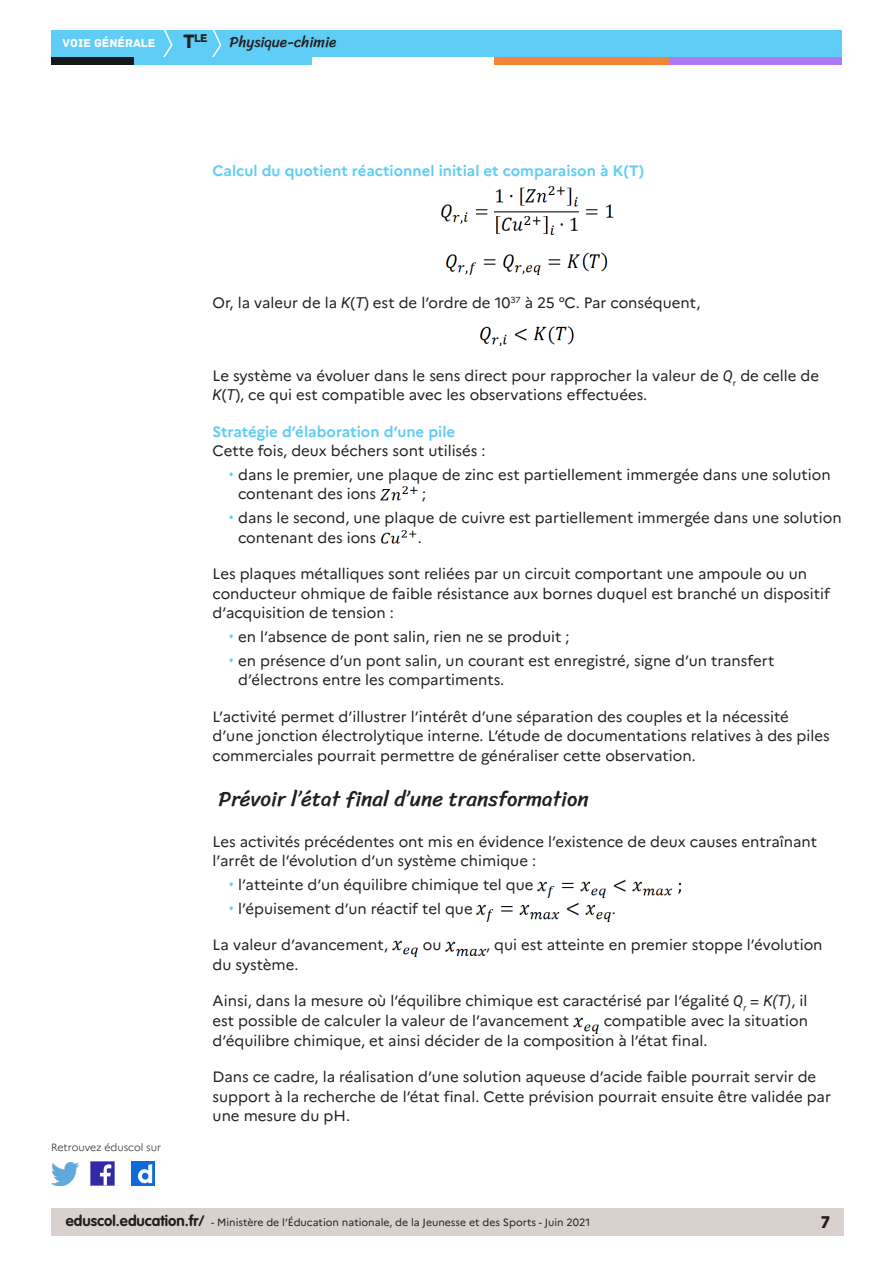
<style>
.page{position:relative;width:893px;height:1263px;background:#fff}
.page>*{position:absolute;margin:0;border:0;box-sizing:border-box;transform-origin:0 0}
._02_titre_1{font:21px "Sriracha";color:#231f20}
.t1{font:18px "Archive";color:#231f20}
.Texte_courant{font:15px/19.5px "Marianne";color:#231f20}
._04_titre_3{font:700 15px "Marianne";color:#5fcdf5}
.t2{font:15px "Sriracha";color:#231f20}
.t3{font:12px "Archive";color:#fff}
.t4{font:11.85px "Archive";color:#231f20}
.t5{font:10.5px "Marianne";color:#231f20}
.t6{font:300 10.5px "Marianne";color:#231f20}
.s1{font-size:20.4px}
.s2{font-family:"Roboto";font-style:italic}
.s3{font-family:"Roboto";color:#5fcdf5}
.s4{font-family:"VAG Rounded Std";font-weight:700;font-size:15px}
</style>
<div class="page">
<div style="left:51px;top:1209px;width:792px;height:27px;background:#d8d1ce"></div>
<div style="left:51px;top:30px;width:791px;height:27px;background:#5fcdf5"></div>
<svg style="left:163px;top:30px;width:10px;height:27px"></svg>
<svg style="left:212px;top:30px;width:10px;height:27px"></svg>
<div style="left:133px;top:57px;width:179px;height:8px;background:#5fcdf5"></div>
<div style="left:51px;top:57px;width:82px;height:8px;background:#141a1c"></div>
<div style="left:667px;top:57px;width:175px;height:8px;background:#b078f2"></div>
<div style="left:494px;top:57px;width:175px;height:8px;background:#f48437"></div>
<img style="left:91px;top:1162px;width:23px;height:23px">
<img style="left:51px;top:1163px;width:28px;height:22px">
<img style="left:132px;top:1162px;width:22px;height:23px">
<img style="left:441px;top:186px;width:173px;height:48px">
<img style="left:446px;top:252px;width:162px;height:22px">
<img style="left:480px;top:326px;width:94px;height:20px">
<img style="left:380px;top:486px;width:38px;height:15px">
<img style="left:380px;top:530px;width:37px;height:14px">
<img style="left:538px;top:879px;width:144px;height:19px">
<img style="left:477px;top:903px;width:134px;height:18px">
<img style="left:392px;top:940px;width:26px;height:17px">
<img style="left:446px;top:941px;width:40px;height:14px">
<img style="left:573px;top:1017px;width:26px;height:16px">
<p class="t4" style="left:183px;top:31px;width:26px"><span class="s1">T</span>le</p>
<p class="t3" style="left:63px;top:36px;width:94px">VOIE GÉNÉRALE</p>
<p class="t2" style="left:230px;top:33px;width:108px">Physique-chimie</p>
<p class="_04_titre_3" style="left:213px;top:162px;width:433px">Calcul du quotient réactionnel initial et comparaison à K(T)</p>
<p class="Texte_courant" style="left:213px;top:292px;width:489px">Or, la valeur de la <span class="s2">K</span>(<span class="s2">T</span>) est de l’ordre de 10<sup>37</sup> à 25 °C. Par conséquent,</p>
<p class="t6" style="left:51px;top:1141px;width:112px">Retrouvez éduscol sur</p>
<p class="Texte_courant" style="left:213px;top:365px;width:608px">Le système va évoluer dans le sens direct pour rapprocher la valeur de <span class="s2">Q</span><sub>r</sub> de celle de<br><span class="s2">K</span>(<span class="s2">T</span>), ce qui est compatible avec les observations effectuées.</p>
<p class="_04_titre_3" style="left:213px;top:422px;width:244px">Stratégie d’élaboration d’une pile</p>
<p class="Texte_courant" style="left:213px;top:441px;width:274px">Cette fois, deux béchers sont utilisés :</p>
<p class="Texte_courant" style="left:238px;top:465px;width:594px;text-indent:-9px"><span class="s3">•</span> dans le premier, une plaque de zinc est partiellement immergée dans une solution contenant des ions</p>
<p class="Texte_courant" style="left:422px;top:484px;width:6px">;</p>
<p class="Texte_courant" style="left:238px;top:508px;width:605px;text-indent:-9px"><span class="s3">•</span> dans le second, une plaque de cuivre est partiellement immergée dans une solution contenant des ions</p>
<p class="Texte_courant" style="left:418px;top:527px;width:6px">.</p>
<p class="Texte_courant" style="left:213px;top:564px;width:619px">Les plaques métalliques sont reliées par un circuit comportant une ampoule ou un conducteur ohmique de faible résistance aux bornes duquel est branché un dispositif d’acquisition de tension :</p>
<p class="Texte_courant" style="left:229px;top:627px;width:342px"><span class="s3">•</span> en l’absence de pont salin, rien ne se produit ;</p>
<p class="Texte_courant" style="left:238px;top:650px;width:538px;text-indent:-9px"><span class="s3">•</span> en présence d’un pont salin, un courant est enregistré, signe d’un transfert d’électrons entre les compartiments.</p>
<p class="Texte_courant" style="left:213px;top:706px;width:619px">L’activité permet d’illustrer l’intérêt d’une séparation des couples et la nécessité d’une jonction électrolytique interne. L’étude de documentations relatives à des piles commerciales pourrait permettre de généraliser cette observation.</p>
<p class="_02_titre_1" style="left:219px;top:787px;width:372px">Prévoir l’état final d’une transformation</p>
<p class="Texte_courant" style="left:213px;top:832px;width:606px">Les activités précédentes ont mis en évidence l’existence de deux causes entraînant l’arrêt de l’évolution d’un système chimique :</p>
<p class="Texte_courant" style="left:229px;top:875px;width:306px"><span class="s3">•</span> l’atteinte d’un équilibre chimique tel que</p>
<p class="Texte_courant" style="left:229px;top:899px;width:245px"><span class="s3">•</span> l’épuisement d’un réactif tel que</p>
<p class="Texte_courant" style="left:612px;top:899px;width:6px">.</p>
<p class="Texte_courant" style="left:213px;top:935px;width:177px">La valeur d’avancement,</p>
<p class="Texte_courant" style="left:423px;top:935px;width:20px">ou</p>
<p class="Texte_courant" style="left:486px;top:935px;width:338px">, qui est atteinte en premier stoppe l’évolution</p>
<p class="Texte_courant" style="left:213px;top:955px;width:87px">du système.</p>
<p class="Texte_courant" style="left:213px;top:991px;width:596px">Ainsi, dans la mesure où l’équilibre chimique est caractérisé par l’égalité <span class="s2">Q</span><sub>r</sub> = <span class="s2">K(T)</span>, il est possible de calculer la valeur de l’avancement</p>
<p class="Texte_courant" style="left:213px;top:1011px;width:597px;text-indent:391px">compatible avec la situation d’équilibre chimique, et ainsi décider de la composition à l’état final.</p>
<p class="Texte_courant" style="left:213px;top:1067px;width:620px">Dans ce cadre, la réalisation d’une solution aqueuse d’acide faible pourrait servir de support à la recherche de l’état final. Cette prévision pourrait ensuite être validée par une mesure du pH.</p>
<p class="t5" style="left:66px;top:1216px;width:526px"><span class="s4">eduscol.education.fr/</span> - Ministère de l’Éducation nationale, de la Jeunesse et des Sports - Juin 2021</p>
<p class="t1" style="left:820px;top:1211px;width:11px">7</p>
</div>
